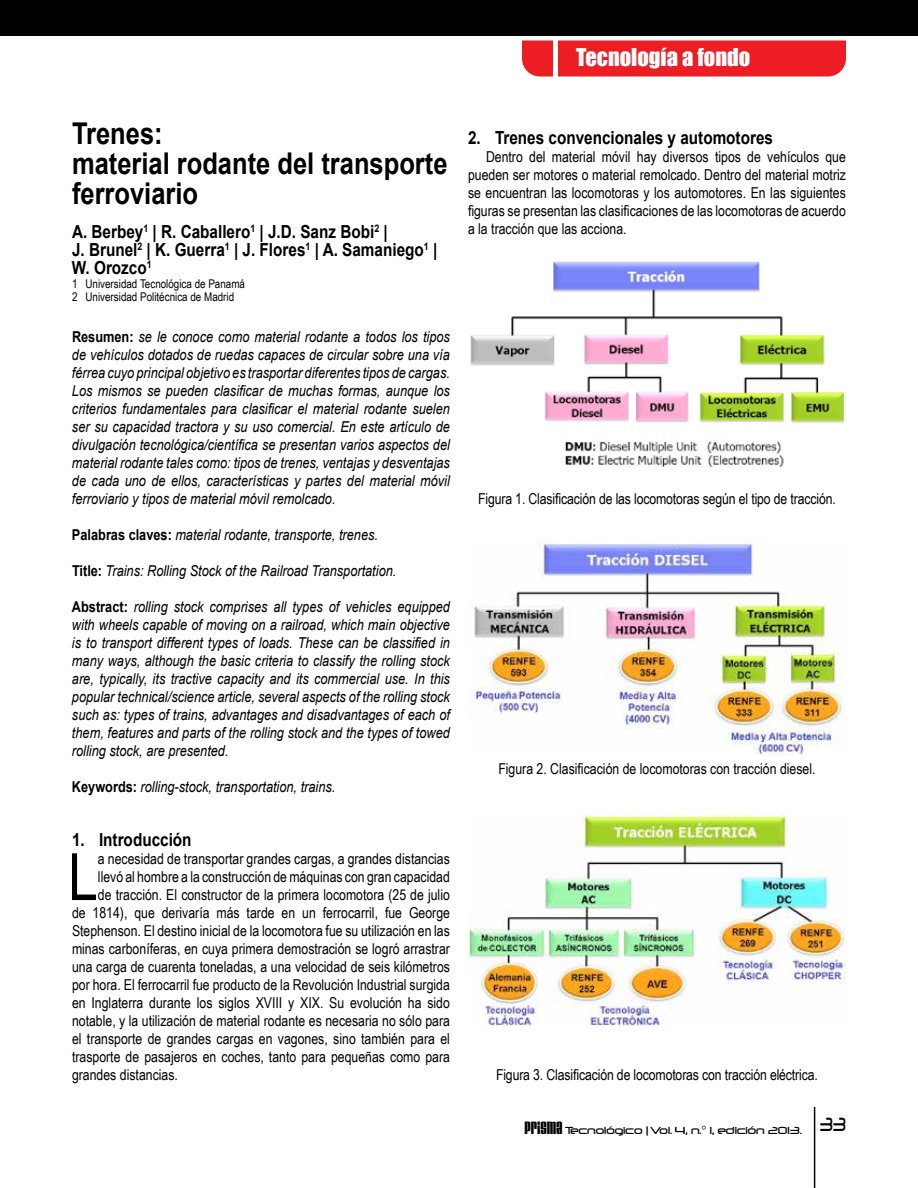
<style>
.page{position:relative;width:918px;height:1188px;background:#fff}
.page>*{position:absolute;margin:0;border:0;box-sizing:border-box;transform-origin:0 0}
.t1{font:65.25px "Arial Narrow";color:#000}
.t2{font:700 30px/30px "Arial";color:#000;scale:.85 1}
.t3{font:22.5px "Impact";color:#fff}
.t4{font:700 18px/18px "Arial";color:#000;scale:.85 1}
.t5{font:italic 15px/18px "Arial";color:#000;text-align:justify;scale:.85 1}
.t6{font:15px/18px "Arial Narrow";color:#000;text-align:justify}
.t7{font:12px/13.5px "Arial Narrow";color:#000}
.t8{font:12px "Neuropol";color:#000}
.s1{font-weight:700;font-style:normal}
.s2{font-family:"Velvenda Cooler";font-size:15px}
</style>
<div class="page">
<hr style="left:814px;top:1107px;width:1px;height:81px;background:#000">
<div style="left:0;top:0;width:918px;height:36px;background:#000"></div>
<div style="left:522px;top:40px;width:324px;height:36px;background:#ed1d24"></div>
<hr style="left:554px;top:39px;width:4px;height:39px;background:#fff">
<img style="left:470px;top:261px;width:376px;height:206px">
<img style="left:472px;top:540px;width:374px;height:216px">
<img style="left:468px;top:814px;width:378px;height:212px">
<h3 class="t3" style="left:576px;top:40px;width:176px">Tecnología a fondo</h3>
<h2 class="t2" style="left:72px;top:119px;width:443px">Trenes:<br>material rodante del transporte ferroviario</h2>
<p class="t4" style="left:72px;top:224px;width:431px">A. Berbey<sup>1</sup> | R. Caballero<sup>1</sup> | J.D. Sanz Bobi<sup>2</sup> |<br>J. Brunel<sup>2</sup> | K. Guerra<sup>1</sup> | J. Flores<sup>1</sup> | A. Samaniego<sup>1</sup> |<br>W. Orozco<sup>1</sup></p>
<p class="t7" style="left:72px;top:276px;width:175px">1 Universidad Tecnológica de Panamá<br>2 Universidad Politécnica de Madrid</p>
<p class="t5" style="left:72px;top:328px;width:446px"><span class="s1">Resumen:</span> se le conoce como material rodante a todos los tipos de vehículos dotados de ruedas capaces de circular sobre una vía férrea cuyo principal objetivo es trasportar diferentes tipos de cargas.<br>Los mismos se pueden clasificar de muchas formas, aunque los criterios fundamentales para clasificar el material rodante suelen ser su capacidad tractora y su uso comercial. En este artículo de divulgación tecnológica/científica se presentan varios aspectos del material rodante tales como: tipos de trenes, ventajas y desventajas de cada uno de ellos, características y partes del material móvil ferroviario y tipos de material móvil remolcado.</p>
<p class="t5" style="left:72px;top:526px;width:362px"><span class="s1">Palabras claves:</span> material rodante, transporte, trenes.</p>
<p class="t5" style="left:72px;top:562px;width:383px"><span class="s1">Title:</span> Trains: Rolling Stock of the Railroad Transportation.</p>
<p class="t5" style="left:72px;top:598px;width:446px"><span class="s1">Abstract:</span> rolling stock comprises all types of vehicles equipped with wheels capable of moving on a railroad, which main objective is to transport different types of loads. These can be classified in many ways, although the basic criteria to classify the rolling stock are, typically, its tractive capacity and its commercial use. In this popular technical/science article, several aspects of the rolling stock such as: types of trains, advantages and disadvantages of each of them, features and parts of the rolling stock and the types of towed rolling stock, are presented.</p>
<p class="t5" style="left:72px;top:778px;width:311px"><span class="s1">Keywords:</span> rolling-stock, transportation, trains.</p>
<p class="t4" style="left:72px;top:831px;width:142px">1. Introducción</p>
<h1 class="t1" style="left:68px;top:829px;width:31px">L</h1>
<p class="t6" style="left:98px;top:849px;width:354px">a necesidad de transportar grandes cargas, a grandes distancias</p>
<p class="t6" style="left:98px;top:867px;width:354px">llevó al hombre a la construcción de máquinas con gran capacidad</p>
<p class="t6" style="left:98px;top:885px;width:354px">de tracción. El constructor de la primera locomotora (25 de julio</p>
<p class="t6" style="left:72px;top:903px;width:380px">de 1814), que derivaría más tarde en un ferrocarril, fue George</p>
<p class="t6" style="left:72px;top:921px;width:379px">Stephenson. El destino inicial de la locomotora fue su utilización en las</p>
<p class="t6" style="left:72px;top:939px;width:379px">minas carboníferas, en cuya primera demostración se logró arrastrar</p>
<p class="t6" style="left:72px;top:957px;width:379px">una carga de cuarenta toneladas, a una velocidad de seis kilómetros</p>
<p class="t6" style="left:72px;top:975px;width:379px">por hora. El ferrocarril fue producto de la Revolución Industrial surgida</p>
<p class="t6" style="left:72px;top:993px;width:379px">en Inglaterra durante los siglos XVIII y XIX. Su evolución ha sido</p>
<p class="t6" style="left:72px;top:1011px;width:379px">notable, y la utilización de material rodante es necesaria no sólo para</p>
<p class="t6" style="left:72px;top:1029px;width:379px">el transporte de grandes cargas en vagones, sino también para el</p>
<p class="t6" style="left:72px;top:1047px;width:379px">trasporte de pasajeros en coches, tanto para pequeñas como para</p>
<p class="t6" style="left:72px;top:1065px;width:107px">grandes distancias.</p>
<p class="t4" style="left:468px;top:129px;width:360px">2. Trenes convencionales y automotores</p>
<p class="t6" style="left:468px;top:147px;width:379px;text-indent:18px">Dentro del material móvil hay diversos tipos de vehículos que pueden ser motores o material remolcado. Dentro del material motriz se encuentran las locomotoras y los automotores. En las siguientes figuras se presentan las clasificaciones de las locomotoras de acuerdo a la tracción que las acciona.</p>
<p class="t6" style="left:478px;top:489px;width:359px">Figura 1. Clasificación de las locomotoras según el tipo de tracción.</p>
<p class="t6" style="left:498px;top:759px;width:319px">Figura 2. Clasificación de locomotoras con tracción diesel.</p>
<p class="t6" style="left:496px;top:1065px;width:323px">Figura 3. Clasificación de locomotoras con tracción eléctrica.</p>
<p class="t8" style="left:524px;top:1124px;width:323px"><span class="s2">PRISMA</span> Tecnológico | Vol. 4, n.° 1, edición 2013. <sup>33</sup></p>
</div>
